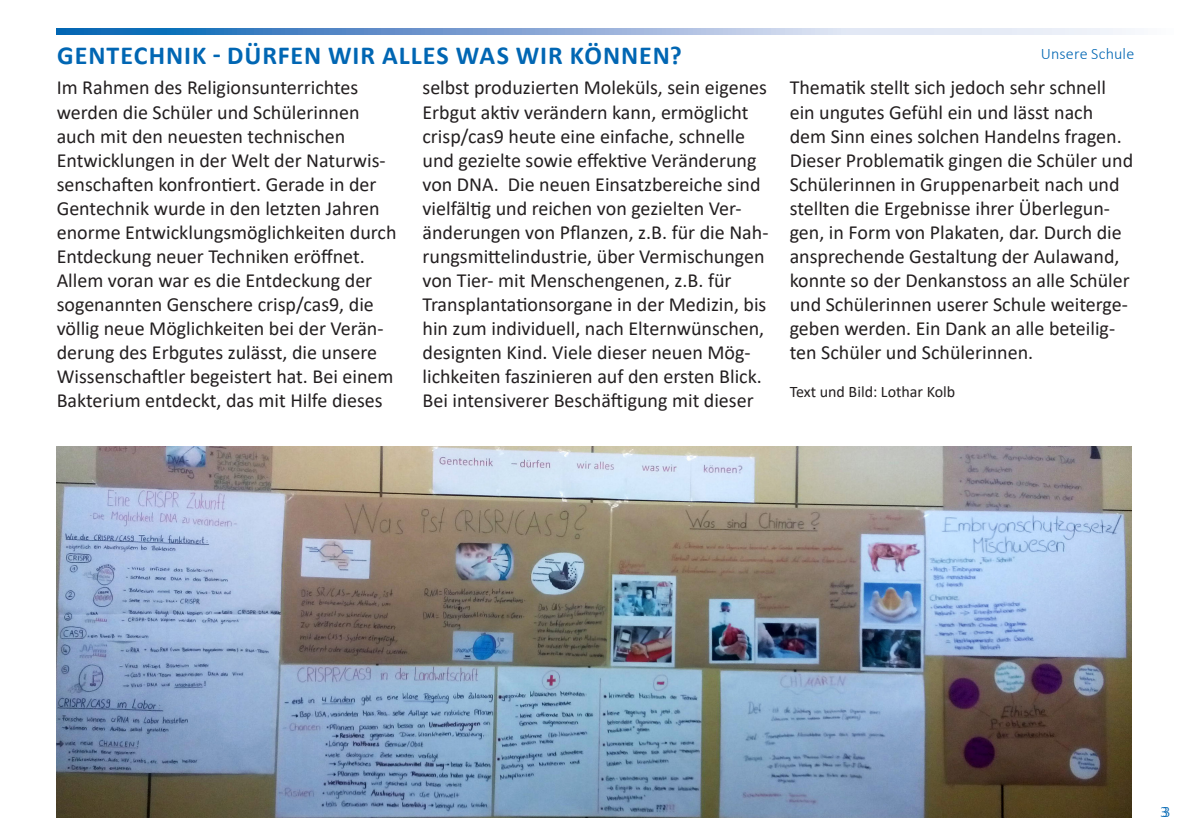
<style>
.page{position:relative;width:1191px;height:840px;background:#fff}
.page>*{position:absolute;margin:0;border:0;box-sizing:border-box;transform-origin:0 0}
.Headline{font:700 26px "Calibri";letter-spacing:.035em;color:#0166b3}
.t1{font:20px/24px "Calibri";color:#231f20}
.t2{font:16px "Calibri";color:#231f20}
.Kapiteltitel{font:300 16px "Calibri";letter-spacing:.01em;color:#0166b3}
</style>
<div class="page">
<svg style="left:57px;top:28px;width:1074px;height:6px;background:#8fb1da"></svg>
<img style="left:57px;top:446px;width:1074px;height:370px">
<p class="Headline" style="left:57px;top:37px;width:626px">GENTECHNIK - DÜRFEN WIR ALLES WAS WIR KÖNNEN?</p>
<p class="t1" style="left:422px;top:75px;width:347px">selbst produzierten Moleküls, sein eigenes Erbgut aktiv verändern kann, ermöglicht crisp/cas9 heute eine einfache, schnelle und gezielte sowie effektive Veränderung von DNA. Die neuen Einsatzbereiche sind vielfältig und reichen von gezielten Ver&shy;änderungen von Pflanzen, z.B. für die Nah&shy;rungsmittelindustrie, über Vermischungen von Tier- mit Menschengenen, z.B. für Transplantationsorgane in der Medizin, bis hin zum individuell, nach Elternwünschen, designten Kind. Viele dieser neuen Mög&shy;lichkeiten faszinieren auf den ersten Blick.<br>Bei intensiverer Beschäftigung mit dieser</p>
<p class="Kapiteltitel" style="left:1040px;top:43px;width:95px">Unsere Schule</p>
<p class="t1" style="left:57px;top:75px;width:341px">Im Rahmen des Religionsunterrichtes werden die Schüler und Schülerinnen auch mit den neuesten technischen Entwicklungen in der Welt der Naturwis&shy;senschaften konfrontiert. Gerade in der Gentechnik wurde in den letzten Jahren enorme Entwicklungsmöglichkeiten durch Entdeckung neuer Techniken eröffnet.<br>Allem voran war es die Entdeckung der sogenannten Genschere crisp/cas9, die völlig neue Möglichkeiten bei der Verän&shy;derung des Erbgutes zulässt, die unsere Wissenschaftler begeistert hat. Bei einem Bakterium entdeckt, das mit Hilfe dieses</p>
<p class="t1" style="left:789px;top:75px;width:345px">Thematik stellt sich jedoch sehr schnell ein ungutes Gefühl ein und lässt nach dem Sinn eines solchen Handelns fragen.<br>Dieser Problematik gingen die Schüler und Schülerinnen in Gruppenarbeit nach und stellten die Ergebnisse ihrer Überlegun&shy;gen, in Form von Plakaten, dar. Durch die ansprechende Gestaltung der Aulawand, konnte so der Denkanstoss an alle Schüler und Schülerinnen userer Schule weiterge&shy;geben werden. Ein Dank an alle beteilig&shy;ten Schüler und Schülerinnen.</p>
<p class="t2" style="left:789px;top:380px;width:167px">Text und Bild: Lothar Kolb</p>
<p class="Kapiteltitel" style="left:1160px;top:801px;width:12px">33</p>
</div>
